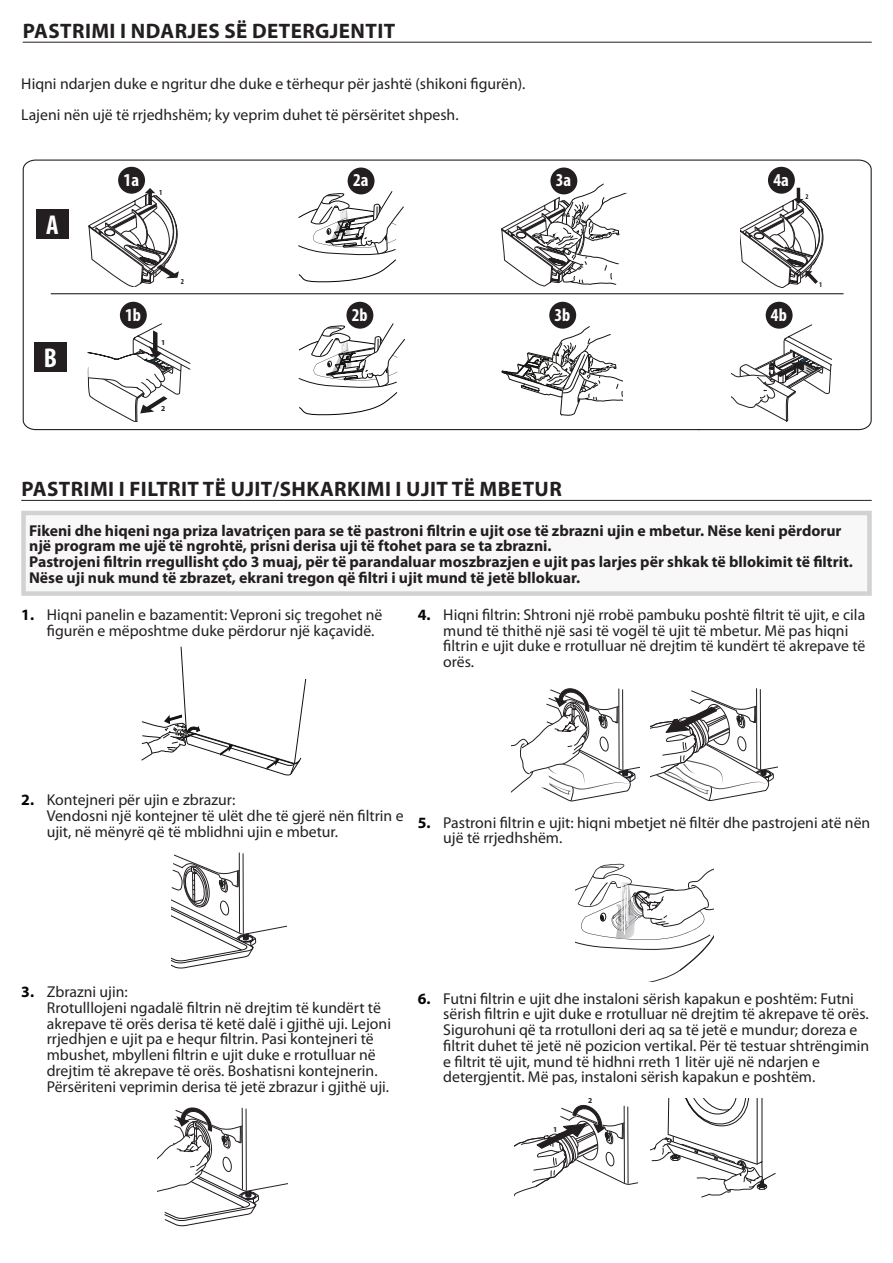
<style>
.page{position:relative;width:893px;height:1263px;background:#fff}
.page>*{position:absolute;margin:0;border:0;box-sizing:border-box;transform-origin:0 0}
.t1{font:700 condensed 27.3px "Myriad Pro";color:#fff}
.Header_14_Underline{font:700 21px "Myriad Pro";letter-spacing:.02em;color:#231f20}
.t2{font:700 condensed 18.15px "Myriad Pro";color:#fff}
.Testo_10_5{font:15.75px/15.8px "Myriad Pro";color:#231f20}
.Header_Bold_Underlin{font:700 15.75px/15.8px "Myriad Pro";color:#231f20}
.t3{font:700 7.65px "Myriad Pro";color:#231f20}
.t4{font:700 condensed 7.65px "Myriad Pro";color:#231f20}
.t5{font:700 7.5px "Myriad Pro";color:#201d1e}
.t6{font:700 condensed 7.35px "Myriad Pro";color:#231f20}
.s1{font-weight:700;color:#040504}
</style>
<div class="page">
<hr style="left:23px;top:42px;width:849px;height:1px;background:#231f20">
<hr style="left:21px;top:500px;width:851px;height:1px;background:#231f20">
<div style="left:24px;top:513px;width:845px;height:80px;background:#f8f8f9"></div>
<div style="left:21px;top:511px;width:851px;height:85px;border:4px solid #d1d2d4"></div>
<svg style="left:141px;top:647px;width:165px;height:129px"></svg>
<svg style="left:171px;top:852px;width:115px;height:116px"></svg>
<svg style="left:158px;top:1107px;width:130px;height:120px"></svg>
<svg style="left:512px;top:688px;width:127px;height:114px"></svg>
<svg style="left:650px;top:688px;width:128px;height:113px"></svg>
<svg style="left:576px;top:863px;width:138px;height:119px"></svg>
<svg style="left:514px;top:1105px;width:123px;height:92px"></svg>
<svg style="left:650px;top:1098px;width:126px;height:99px"></svg>
<svg style="left:23px;top:160px;width:849px;height:270px"></svg>
<svg style="left:88px;top:323px;width:102px;height:99px"></svg>
<svg style="left:501px;top:326px;width:121px;height:90px"></svg>
<svg style="left:731px;top:325px;width:100px;height:96px"></svg>
<svg style="left:298px;top:320px;width:107px;height:97px"></svg>
<svg style="left:297px;top:191px;width:106px;height:94px"></svg>
<svg style="left:502px;top:183px;width:125px;height:103px"></svg>
<svg style="left:741px;top:188px;width:82px;height:100px"></svg>
<svg style="left:89px;top:188px;width:91px;height:98px"></svg>
<div style="left:115px;top:164px;width:33px;height:32px;background:#fff;border-radius:50%"></div>
<div style="left:118px;top:167px;width:27px;height:27px;background:#231f20;border-radius:50%"></div>
<svg style="left:117px;top:299px;width:32px;height:32px"></svg>
<div style="left:120px;top:302px;width:27px;height:27px;background:#231f20;border-radius:50%"></div>
<svg style="left:345px;top:165px;width:32px;height:32px"></svg>
<div style="left:348px;top:168px;width:26px;height:26px;background:#231f20;border-radius:50%"></div>
<svg style="left:344px;top:299px;width:32px;height:32px"></svg>
<div style="left:346px;top:302px;width:27px;height:27px;background:#231f20;border-radius:50%"></div>
<svg style="left:548px;top:165px;width:32px;height:32px"></svg>
<div style="left:550px;top:168px;width:27px;height:26px;background:#231f20;border-radius:50%"></div>
<svg style="left:547px;top:299px;width:32px;height:32px"></svg>
<div style="left:549px;top:302px;width:27px;height:27px;background:#231f20;border-radius:50%"></div>
<div style="left:765px;top:164px;width:32px;height:32px;background:#fff;border-radius:50%"></div>
<div style="left:768px;top:167px;width:27px;height:27px;background:#231f20;border-radius:50%"></div>
<svg style="left:763px;top:299px;width:32px;height:32px"></svg>
<div style="left:766px;top:302px;width:27px;height:27px;background:#231f20;border-radius:50%"></div>
<div style="left:36px;top:210px;width:33px;height:29px;background:#231f20"></div>
<div style="left:34px;top:343px;width:33px;height:29px;background:#231f20"></div>
<hr style="left:51px;top:293px;width:792px;height:1px;background:#231f20">
<p class="Header_14_Underline" style="left:23px;top:17px;width:374px">PASTRIMI I NDARJES SË DETERGJENTIT</p>
<p class="Testo_10_5" style="left:21px;top:75px;width:506px">Hiqni ndarjen duke e ngritur dhe duke e tërhequr për jashtë (shikoni figurën).</p>
<p class="Testo_10_5" style="left:21px;top:107px;width:439px">Lajeni nën ujë të rrjedhshëm; ky veprim duhet të përsëritet shpesh.</p>
<p class="t1" style="left:46px;top:208px;width:14px">A</p>
<p class="t1" style="left:44px;top:340px;width:15px">B</p>
<p class="t2" style="left:124px;top:168px;width:17px">1a</p>
<p class="t4" style="left:159px;top:188px;width:5px">1</p>
<p class="t2" style="left:125px;top:303px;width:17px">1b</p>
<p class="t4" style="left:181px;top:277px;width:5px">2</p>
<p class="t5" style="left:161px;top:338px;width:6px">1</p>
<p class="t5" style="left:161px;top:403px;width:6px">2</p>
<p class="t2" style="left:353px;top:169px;width:17px">2a</p>
<p class="t2" style="left:352px;top:303px;width:17px">2b</p>
<p class="t2" style="left:556px;top:169px;width:17px">3a</p>
<p class="t2" style="left:554px;top:303px;width:17px">3b</p>
<p class="t2" style="left:773px;top:168px;width:17px">4a</p>
<p class="t6" style="left:805px;top:192px;width:5px">2</p>
<p class="t2" style="left:771px;top:303px;width:17px">4b</p>
<p class="t6" style="left:819px;top:280px;width:5px">1</p>
<p class="Header_14_Underline" style="left:21px;top:475px;width:542px">PASTRIMI I FILTRIT TË UJIT/SHKARKIMI I UJIT TË MBETUR</p>
<p class="Header_Bold_Underlin" style="left:29px;top:522px;width:814px">Fikeni dhe hiqeni nga priza lavatriçen para se të pastroni filtrin e ujit ose të zbrazni ujin e mbetur. Nëse keni përdorur një program me ujë të ngrohtë, prisni derisa uji të ftohet para se ta zbrazni.</p>
<p class="Header_Bold_Underlin" style="left:29px;top:553px;width:825px">Pastrojeni filtrin rregullisht çdo 3 muaj, për të parandaluar moszbrazjen e ujit pas larjes për shkak të bllokimit të filtrit.<br>Nëse uji nuk mund të zbrazet, ekrani tregon që filtri i ujit mund të jetë bllokuar.</p>
<p class="Testo_10_5" style="left:47px;top:606px;width:337px;text-indent:-26px"><span class="s1">1.</span> Hiqni panelin e bazamentit: Veproni siç tregohet në figurën e mëposhtme duke përdorur një kaçavidë.</p>
<p class="Testo_10_5" style="left:443px;top:606px;width:424px;text-indent:-26px"><span class="s1">4.</span> Hiqni filtrin: Shtroni një rrobë pambuku poshtë filtrit të ujit, e cila mund të thithë një sasi të vogël të ujit të mbetur. Më pas hiqni filtrin e ujit duke e rrotulluar në drejtim të kundërt të akrepave të orës.</p>
<p class="Testo_10_5" style="left:47px;top:792px;width:358px;text-indent:-26px"><span class="s1">2.</span> Kontejneri për ujin e zbrazur:<br>Vendosni një kontejner të ulët dhe të gjerë nën filtrin e ujit, në mënyrë që të mblidhni ujin e mbetur.</p>
<p class="Testo_10_5" style="left:443px;top:814px;width:428px;text-indent:-26px"><span class="s1">5.</span> Pastroni filtrin e ujit: hiqni mbetjet në filtër dhe pastrojeni atë nën ujë të rrjedhshëm.</p>
<p class="Testo_10_5" style="left:47px;top:984px;width:346px;text-indent:-26px"><span class="s1">3.</span> Zbrazni ujin:<br>Rrotulllojeni ngadalë filtrin në drejtim të kundërt të akrepave të orës derisa të ketë dalë i gjithë uji. Lejoni rrjedhjen e ujit pa e hequr filtrin. Pasi kontejneri të mbushet, mbylleni filtrin e ujit duke e rrotulluar në drejtim të akrepave të orës. Boshatisni kontejnerin.<br>Përsëriteni veprimin derisa të jetë zbrazur i gjithë uji.</p>
<p class="Testo_10_5" style="left:443px;top:990px;width:427px;text-indent:-26px"><span class="s1">6.</span> Futni filtrin e ujit dhe instaloni sërish kapakun e poshtëm: Futni sërish filtrin e ujit duke e rrotulluar në drejtim të akrepave të orës.<br>Sigurohuni që ta rrotulloni deri aq sa të jetë e mundur; doreza e filtrit duhet të jetë në pozicion vertikal. Për të testuar shtrëngimin e filtrit të ujit, mund të hidhni rreth 1 litër ujë në ndarjen e detergjentit. Më pas, instaloni sërish kapakun e poshtëm.</p>
<p class="t3" style="left:553px;top:1124px;width:6px">1</p>
<p class="t3" style="left:588px;top:1096px;width:6px">2</p>
</div>
